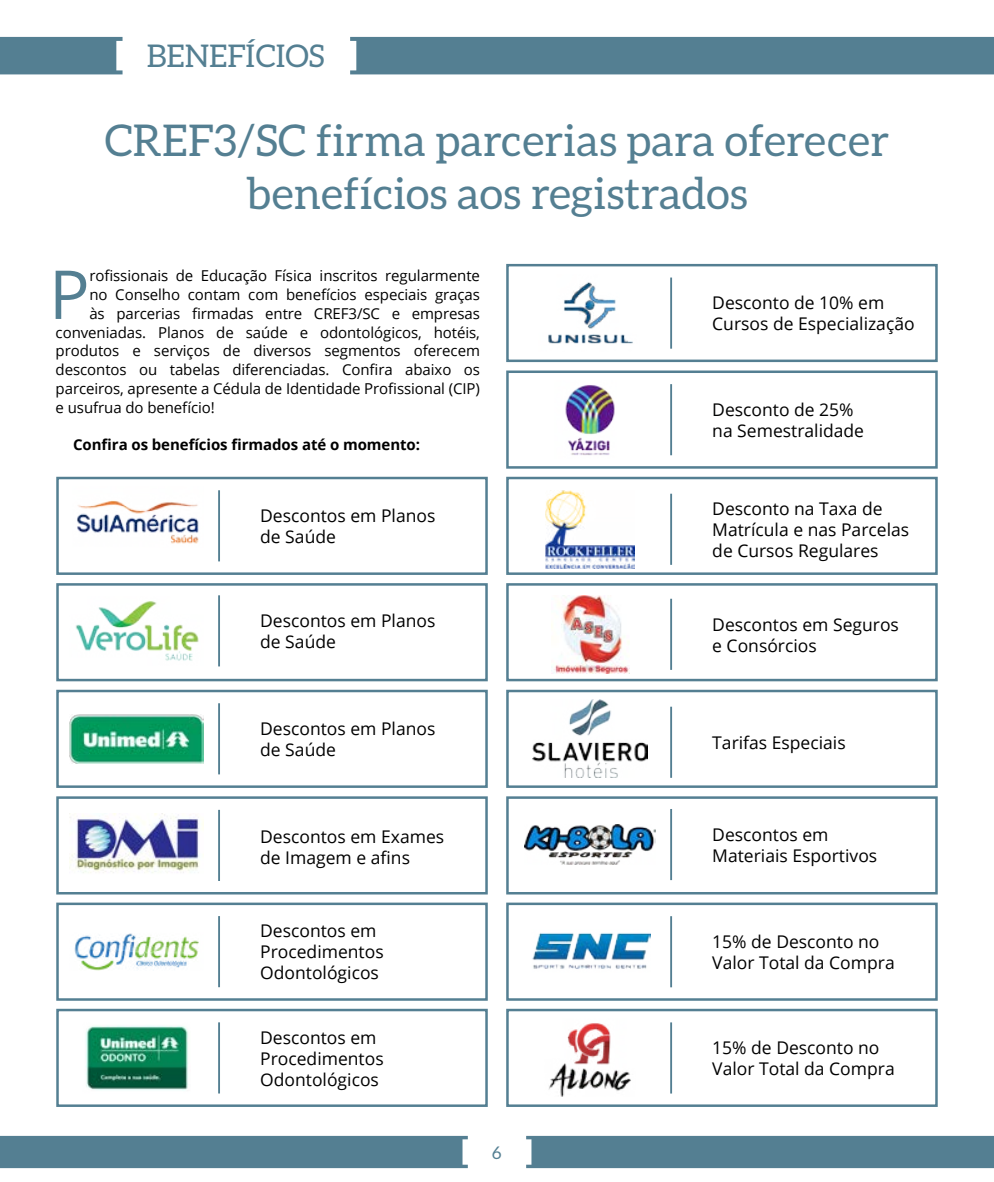
<style>
.page{position:relative;width:994px;height:1182px;background:#fff}
.page>*{position:absolute;margin:0;border:0;box-sizing:border-box;transform-origin:0 0}
.t1{font:67.5px "Open Sans";color:#547f92}
.t2{font:43.75px/52.5px "Aleo";letter-spacing:.005em;color:#547f92;text-align:center}
.t3{font:31.25px "Aleo";color:#547f92}
.t4{font:17.5px/21px "Open Sans";color:#000101}
.t5{font:17.5px "Aleo";color:#547f92}
.t6{font:15px "Open Sans";letter-spacing:-.005em;color:#000}
.t7{font:700 15px "Open Sans";letter-spacing:-.005em;color:#000}
</style>
<div class="page">
<div style="left:526px;top:1135px;width:468px;height:32px;background:#547f92"></div>
<div style="left:0;top:1135px;width:468px;height:32px;background:#547f92"></div>
<div style="left:0;top:37px;width:123px;height:37px;background:#547f92"></div>
<div style="left:350px;top:37px;width:644px;height:37px;background:#547f92"></div>
<div style="left:56px;top:583px;width:432px;height:98px;border:2px solid #547f92"></div>
<div style="left:506px;top:583px;width:432px;height:98px;border:2px solid #547f92"></div>
<div style="left:56px;top:689px;width:432px;height:98px;border:2px solid #547f92"></div>
<div style="left:506px;top:689px;width:432px;height:98px;border:2px solid #547f92"></div>
<div style="left:506px;top:264px;width:432px;height:98px;border:2px solid #547f92"></div>
<div style="left:56px;top:796px;width:432px;height:98px;border:2px solid #547f92"></div>
<div style="left:506px;top:796px;width:432px;height:98px;border:2px solid #547f92"></div>
<div style="left:506px;top:370px;width:432px;height:98px;border:2px solid #547f92"></div>
<div style="left:56px;top:902px;width:432px;height:98px;border:2px solid #547f92"></div>
<div style="left:506px;top:902px;width:432px;height:98px;border:2px solid #547f92"></div>
<div style="left:506px;top:476px;width:432px;height:99px;border:2px solid #547f92"></div>
<div style="left:56px;top:476px;width:432px;height:99px;border:2px solid #547f92"></div>
<div style="left:56px;top:1008px;width:432px;height:98px;border:2px solid #547f92"></div>
<div style="left:506px;top:1008px;width:432px;height:98px;border:2px solid #547f92"></div>
<img style="left:77px;top:500px;width:122px;height:44px">
<img style="left:548px;top:282px;width:85px;height:62px">
<img style="left:565px;top:385px;width:50px;height:70px">
<img style="left:545px;top:490px;width:90px;height:78px">
<img style="left:551px;top:595px;width:78px;height:78px">
<img style="left:524px;top:824px;width:132px;height:40px">
<img style="left:532px;top:933px;width:119px;height:36px">
<img style="left:549px;top:1023px;width:82px;height:73px">
<img style="left:533px;top:700px;width:114px;height:77px">
<img style="left:75px;top:601px;width:124px;height:60px">
<img style="left:69px;top:714px;width:135px;height:49px">
<img style="left:69px;top:813px;width:135px;height:60px">
<img style="left:74px;top:933px;width:125px;height:37px">
<img style="left:85px;top:1025px;width:103px;height:66px">
<hr style="left:218px;top:490px;width:2px;height:71px;background:#547f92">
<hr style="left:670px;top:277px;width:2px;height:71px;background:#547f92">
<hr style="left:670px;top:384px;width:2px;height:71px;background:#547f92">
<hr style="left:670px;top:493px;width:2px;height:71px;background:#547f92">
<hr style="left:670px;top:598px;width:2px;height:71px;background:#547f92">
<hr style="left:670px;top:808px;width:2px;height:72px;background:#547f92">
<hr style="left:670px;top:916px;width:2px;height:71px;background:#547f92">
<hr style="left:670px;top:1022px;width:2px;height:71px;background:#547f92">
<hr style="left:670px;top:706px;width:2px;height:71px;background:#547f92">
<hr style="left:218px;top:595px;width:2px;height:71px;background:#547f92">
<hr style="left:218px;top:703px;width:2px;height:71px;background:#547f92">
<hr style="left:218px;top:809px;width:2px;height:71px;background:#547f92">
<hr style="left:218px;top:916px;width:2px;height:71px;background:#547f92">
<hr style="left:218px;top:1022px;width:2px;height:71px;background:#547f92">
<h3 class="t3" style="left:147px;top:39px;width:176px">Benefícios</h3>
<h2 class="t2" style="left:105px;top:114px;width:786px">CREF3/SC firma parcerias para oferecer benefícios aos registrados</h2>
<h1 class="t1" style="left:49px;top:248px;width:42px">P</h1>
<p class="t6" style="left:89px;top:266px;width:392px">rofissionais de Educação Física inscritos regularmente</p>
<p class="t6" style="left:89px;top:284px;width:392px">no Conselho contam com benefícios especiais graças</p>
<p class="t6" style="left:89px;top:303px;width:392px">às parcerias firmadas entre CREF3/SC e empresas</p>
<p class="t6" style="left:56px;top:322px;width:426px">conveniadas. Planos de saúde e odontológicos, hotéis,</p>
<p class="t6" style="left:56px;top:341px;width:426px">produtos e serviços de diversos segmentos oferecem</p>
<p class="t6" style="left:56px;top:359px;width:426px">descontos ou tabelas diferenciadas. Confira abaixo os</p>
<p class="t6" style="left:56px;top:378px;width:426px">parceiros, apresente a Cédula de Identidade Profissional (CIP)</p>
<p class="t6" style="left:56px;top:397px;width:161px">e usufrua do benefício!</p>
<p class="t7" style="left:73px;top:434px;width:348px">Confira os benefícios firmados até o momento:</p>
<p class="t4" style="left:260px;top:504px;width:177px">Descontos em Planos de Saúde</p>
<p class="t4" style="left:260px;top:609px;width:177px">Descontos em Planos de Saúde</p>
<p class="t4" style="left:260px;top:717px;width:177px">Descontos em Planos de Saúde</p>
<p class="t4" style="left:260px;top:826px;width:185px">Descontos em Exames de Imagem e afins</p>
<p class="t4" style="left:260px;top:919px;width:125px">Descontos em<br>Procedimentos<br>Odontológicos</p>
<p class="t4" style="left:260px;top:1026px;width:125px">Descontos em<br>Procedimentos<br>Odontológicos</p>
<p class="t5" style="left:492px;top:1142px;width:11px">6</p>
<p class="t4" style="left:712px;top:292px;width:204px">Desconto de 10% em<br>Cursos de Especialização</p>
<p class="t4" style="left:712px;top:398px;width:153px">Desconto de 25% na Semestralidade</p>
<p class="t4" style="left:712px;top:497px;width:198px">Desconto na Taxa de<br>Matrícula e nas Parcelas de Cursos Regulares</p>
<p class="t4" style="left:712px;top:613px;width:188px">Descontos em Seguros e Consórcios</p>
<p class="t4" style="left:712px;top:731px;width:135px">Tarifas Especiais</p>
<p class="t4" style="left:712px;top:823px;width:166px">Descontos em<br>Materiais Esportivos</p>
<p class="t4" style="left:712px;top:930px;width:184px">15% de Desconto no<br>Valor Total da Compra</p>
<p class="t4" style="left:712px;top:1036px;width:184px">15% de Desconto no<br>Valor Total da Compra</p>
</div>
